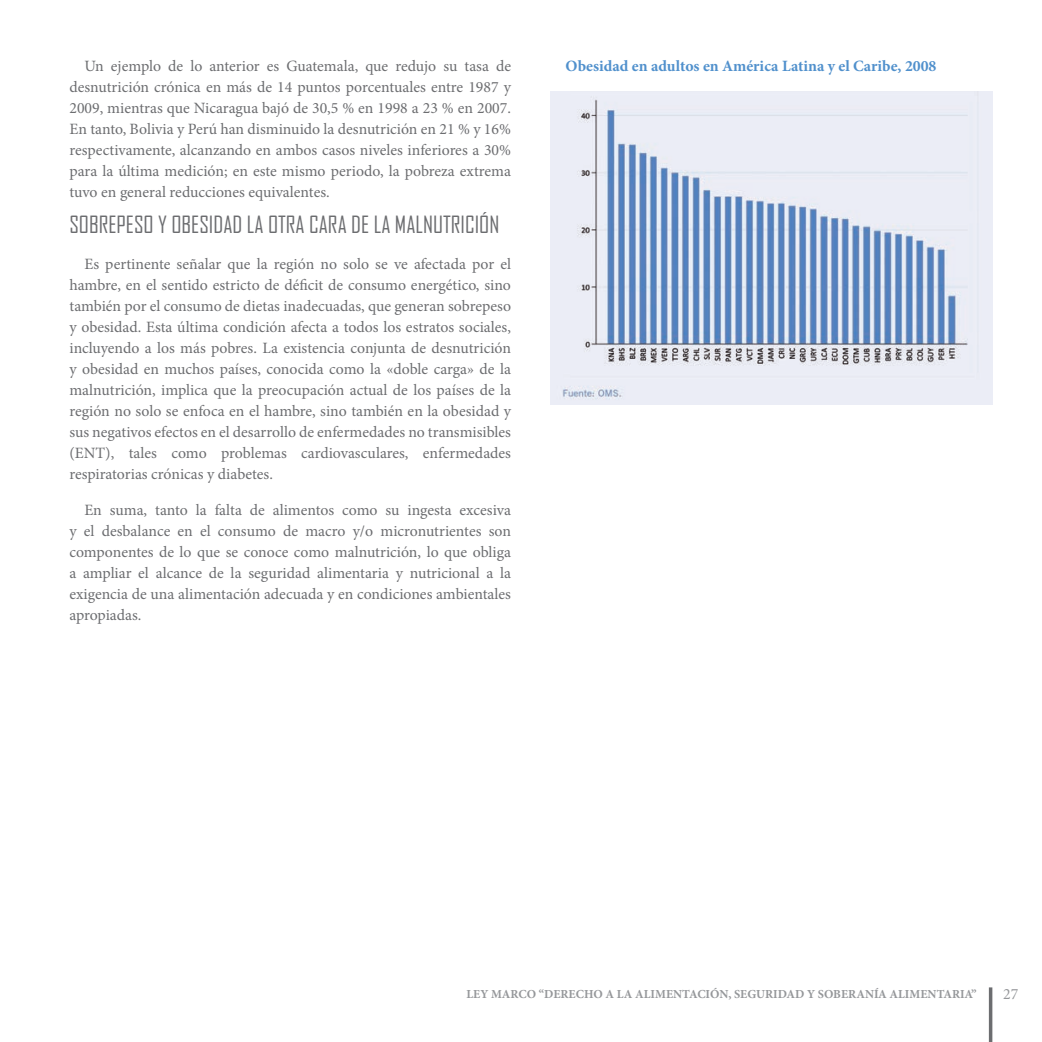
<style>
.page{position:relative;width:1042px;height:1042px;background:#fff}
.page>*{position:absolute;margin:0;border:0;box-sizing:border-box;transform-origin:0 0}
.Subtítulo{font:22.75px "Agency FB";color:#6c6d70}
.t1{font:15.75px/21px "Minion Pro";color:#6c6d70;text-align:justify}
.Destacado{font:700 15.75px "Minion Pro";color:#5090cc}
.t2{font:15.75px "Minion Pro";color:#95979a}
.t3{font:700 12.25px "Minion Pro";color:#95979a}
</style>
<div class="page">
<hr style="left:989px;top:987px;width:3px;height:55px;background:#6c6d70">
<img style="left:551px;top:92px;width:441px;height:312px">
<p class="t1" style="left:69px;top:56px;width:443px;text-indent:15px">Un ejemplo de lo anterior es Guatemala, que redujo su tasa de desnutrición crónica en más de 14 puntos porcentuales entre 1987 y 2009, mientras que Nicaragua bajó de 30,5 % en 1998 a 23 % en 2007.<br>En tanto, Bolivia y Perú han disminuido la desnutrición en 21 % y 16% respectivamente, alcanzando en ambos casos niveles inferiores a 30% para la última medición; en este mismo periodo, la pobreza extrema tuvo en general reducciones equivalentes.</p>
<p class="Subtítulo" style="left:69px;top:210px;width:431px">SOBREPESO Y OBESIDAD LA OTRA CARA DE LA MALNUTRICIÓN</p>
<p class="t1" style="left:69px;top:253px;width:443px;text-indent:15px">Es pertinente señalar que la región no solo se ve afectada por el hambre, en el sentido estricto de déficit de consumo energético, sino también por el consumo de dietas inadecuadas, que generan sobrepeso y obesidad. Esta última condición afecta a todos los estratos sociales, incluyendo a los más pobres. La existencia conjunta de desnutrición y obesidad en muchos países, conocida como la «doble carga» de la malnutrición, implica que la preocupación actual de los países de la región no solo se enfoca en el hambre, sino también en la obesidad y sus negativos efectos en el desarrollo de enfermedades no transmisibles (ENT), tales como problemas cardiovasculares, enfermedades respiratorias crónicas y diabetes.</p>
<p class="t1" style="left:69px;top:499px;width:443px;text-indent:15px">En suma, tanto la falta de alimentos como su ingesta excesiva y el desbalance en el consumo de macro y/o micronutrientes son componentes de lo que se conoce como malnutrición, lo que obliga a ampliar el alcance de la seguridad alimentaria y nutricional a la exigencia de una alimentación adecuada y en condiciones ambientales apropiadas.</p>
<p class="Destacado" style="left:566px;top:55px;width:372px">Obesidad en adultos en América Latina y el Caribe, 2008</p>
<p class="t3" style="left:466px;top:985px;width:511px">LEY MARCO “DERECHO A LA ALIMENTACIÓN, SEGURIDAD Y SOBERANÍA ALIMENTARIA”</p>
<p class="t2" style="left:1003px;top:983px;width:17px">27</p>
</div>
